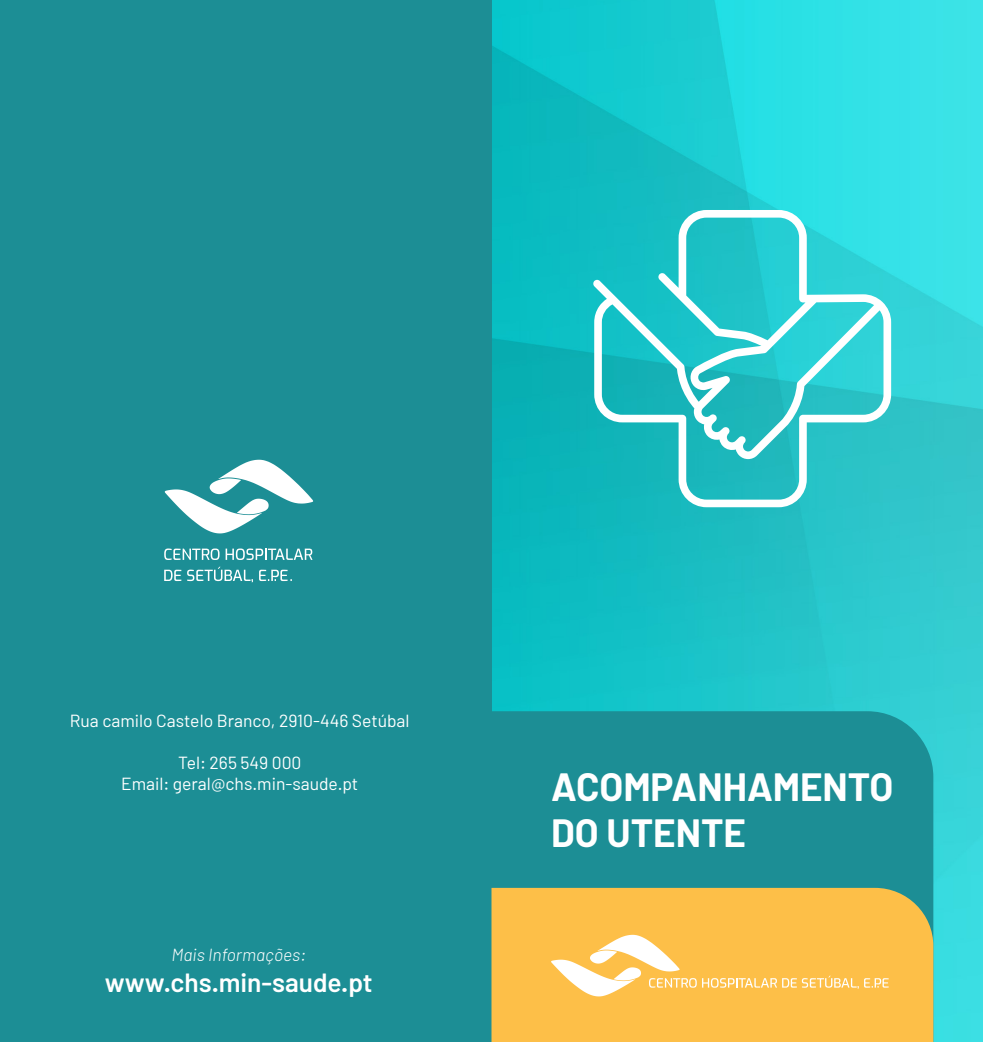
<style>
.page{position:relative;width:983px;height:1042px;background:#fff}
.page>*{position:absolute;margin:0;border:0;box-sizing:border-box;transform-origin:0 0}
.Título{font:700 38.5px/46.2px "Barlow";color:#fff}
.Título-2{font:600 26.25px "Barlow";color:#fff}
.Texto{font:17.5px "Barlow";color:#fff}
.Título-3{font:italic 300 17.5px "Barlow";color:#fff}
</style>
<div class="page">
<img style="left:491px;top:0;width:491px;height:1042px">
<div style="left:0;top:0;width:491px;height:1042px;background:#1c8e95"></div>
<div style="left:491px;top:711px;width:442px;height:177px;background:#1c8e95"></div>
<svg style="left:164px;top:548px;width:55px;height:12px"></svg>
<svg style="left:225px;top:548px;width:87px;height:12px"></svg>
<svg style="left:164px;top:570px;width:17px;height:11px"></svg>
<svg style="left:187px;top:567px;width:66px;height:15px"></svg>
<svg style="left:259px;top:570px;width:33px;height:11px"></svg>
<svg style="left:165px;top:460px;width:148px;height:73px"></svg>
<div style="left:491px;top:888px;width:442px;height:154px;background:#fdbf48"></div>
<svg style="left:551px;top:935px;width:337px;height:61px;background:#fdca68"></svg>
<svg style="left:592px;top:210px;width:298px;height:297px;background:#41cbcf"></svg>
<p class="Texto" style="left:70px;top:709px;width:341px">Rua camilo Castelo Branco, 2910-446 Setúbal</p>
<p class="Texto" style="left:178px;top:751px;width:125px">Tel: 265 549 000</p>
<p class="Texto" style="left:121px;top:772px;width:239px">Email: geral@chs.min-saude.pt</p>
<p class="Título-3" style="left:171px;top:943px;width:136px">Mais Informações:</p>
<p class="Título-2" style="left:105px;top:966px;width:269px">www.chs.min-saude.pt</p>
<p class="Título" style="left:551px;top:763px;width:343px">ACOMPANHAMENTO<br>DO UTENTE</p>
</div>
